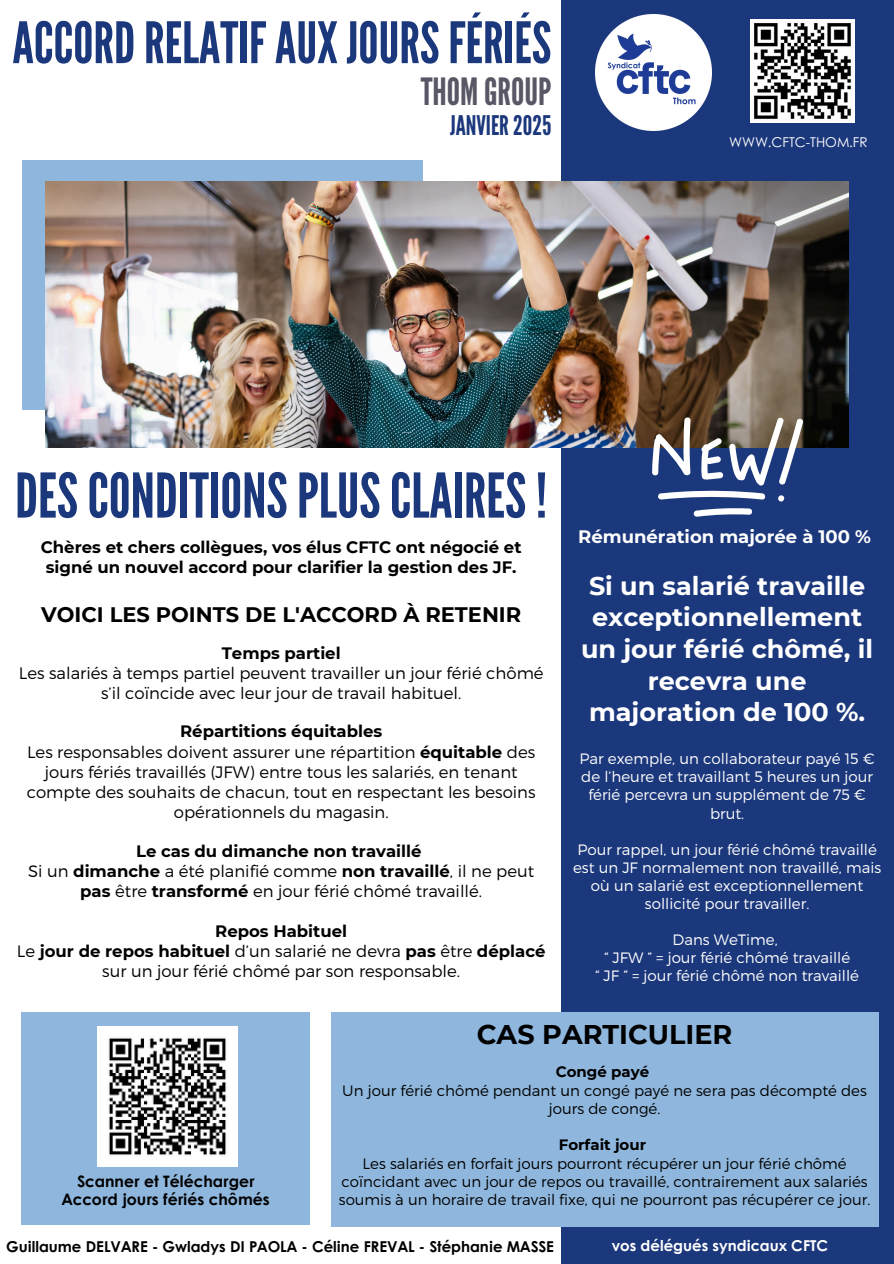
<style>
.page{position:relative;width:894px;height:1264px;background:#fff}
.page>*{position:absolute;margin:0;border:0;box-sizing:border-box;transform-origin:0 0}
.t1{font:61.5px "League Gothic";color:#1c387c}
.t2{font:57px "League Gothic";color:#1c387c}
.t3{font:37.5px "League Gothic";color:#585765}
.t4{font:700 27px "Montserrat";color:#000}
.t5{font:27px "League Gothic";color:#1c387c}
.t6{font:700 25.5px/31.5px "Montserrat";color:#fff;text-align:center}
.t7{font:700 21px "Montserrat";color:#000}
.t8{font:700 18px "Montserrat";color:#fff}
.t9{font:300 16.5px/20.2px "Montserrat";color:#000;text-align:center}
.t10{font:700 16.5px/20.2px "Montserrat";color:#000}
.t11{font:700 15.75px "Century Gothic";color:#000}
.t12{font:300 15px/18px "Montserrat";color:#fff;text-align:center}
.t13{font:300 15px/18px "Montserrat";color:#000;text-align:center}
.t14{font:700 15px "Century Gothic";color:#000}
.t15{font:700 15px "Century Gothic";color:#fff}
.t16{font:700 15px "Montserrat";color:#000}
.t17{font:13.5px "Century Gothic";color:#fff}
.s1{font-weight:700}
</style>
<div class="page">
<div style="left:561px;top:0;width:332px;height:1263px;background:#1c387c"></div>
<div style="left:22px;top:160px;width:401px;height:249px;background:#8fb7dd"></div>
<img style="left:46px;top:182px;width:802px;height:265px">
<div style="left:22px;top:1012px;width:288px;height:212px;background:#8fb7dd"></div>
<div style="left:331px;top:1012px;width:547px;height:214px;background:#8fb7dd"></div>
<img style="left:595px;top:14px;width:116px;height:116px">
<img style="left:750px;top:19px;width:104px;height:104px">
<svg style="left:635px;top:364px;width:191px;height:153px"></svg>
<img style="left:97px;top:1026px;width:140px;height:140px">
<p class="t2" style="left:12px;top:10px;width:540px">ACCORDRELATIFAUXJOURSFÉRIÉS</p>
<p class="t3" style="left:420px;top:69px;width:132px">THOM GROUP</p>
<p class="t5" style="left:450px;top:110px;width:103px">JANVIER2025</p>
<p class="t17" style="left:729px;top:132px;width:140px">WWW.CFTC-THOM.FR</p>
<p class="t1" style="left:15px;top:460px;width:533px">DESCONDITIONSPLUSCLAIRES!</p>
<p class="t10" style="left:41px;top:537px;width:482px">Chères et chers collègues, vos élus CFTC ont négocié et signé un nouvel accord pour clarifier la gestion des JF.</p>
<p class="t7" style="left:41px;top:602px;width:481px">VOICI LES POINTS DE L'ACCORD À RETENIR</p>
<p class="t10" style="left:222px;top:642px;width:120px">Temps partiel</p>
<p class="t9" style="left:19px;top:662px;width:526px">Les salariés à temps partiel peuvent travailler un jour férié chômé s’il coïncide avec leur jour de travail habituel.</p>
<p class="t10" style="left:180px;top:721px;width:203px">Répartitions équitables</p>
<h5 class="t9" style="left:27px;top:740px;width:510px">Les responsables doivent assurer une répartition <span class="s1">équitable</span> des jours fériés travaillés (JFW) entre tous les salariés, en tenant compte des souhaits de chacun, tout en respectant les besoins opérationnels du magasin.</h5>
<p class="t10" style="left:136px;top:840px;width:287px">Le cas du dimanche non travaillé</p>
<p class="t9" style="left:28px;top:860px;width:507px">Si un <span class="s1">dimanche</span> a été planifié comme <span class="s1">non travaillé</span>, il ne peut <span class="s1">pas</span> être <span class="s1">transformé</span> en jour férié chômé travaillé.</p>
<p class="t10" style="left:215px;top:920px;width:133px">Repos Habituel</p>
<p class="t9" style="left:17px;top:940px;width:530px">Le <span class="s1">jour de repos habituel</span> d’un salarié ne devra <span class="s1">pas</span> être <span class="s1">déplacé </span>sur un jour férié chômé par son responsable.</p>
<p class="t8" style="left:578px;top:526px;width:294px">Rémunération majorée à 100 %</p>
<h1 class="t6" style="left:581px;top:570px;width:293px">Si un salarié travaille exceptionnellement un jour férié chômé, il recevra une majoration de 100 %.</h1>
<h2 class="t12" style="left:579px;top:749px;width:297px">Par exemple, un collaborateur payé 15 € de l’heure et travaillant 5 heures un jour férié percevra un supplément de 75 € brut.</h2>
<h4 class="t12" style="left:573px;top:839px;width:309px">Pour rappel, un jour férié chômé travaillé est un JF normalement non travaillé, mais où un salarié est exceptionnellement sollicité pour travailler.</h4>
<p class="t12" style="left:672px;top:929px;width:107px">Dans WeTime,</p>
<h1 class="t12" style="left:604px;top:947px;width:247px">“ JFW ” = jour férié chômé travaillé</h1>
<p class="t12" style="left:595px;top:965px;width:265px">“ JF ” = jour férié chômé non travaillé</p>
<p class="t11" style="left:77px;top:1169px;width:179px">Scanner et Télécharger</p>
<p class="t11" style="left:62px;top:1187px;width:209px">Accord jours fériés chômés</p>
<p class="t4" style="left:476px;top:1017px;width:257px">CAS PARTICULIER</p>
<h6 class="t16" style="left:555px;top:1061px;width:95px">Congé payé</h6>
<p class="t13" style="left:342px;top:1080px;width:526px">Un jour férié chômé pendant un congé payé ne sera pas décompté des jours de congé.</p>
<p class="t16" style="left:558px;top:1135px;width:89px">Forfait jour</p>
<p class="t13" style="left:339px;top:1153px;width:533px">Les salariés en forfait jours pourront récupérer un jour férié chômé coïncidant avec un jour de repos ou travaillé, contrairement aux salariés soumis à un horaire de travail fixe, qui ne pourront pas récupérer ce jour.</p>
<p class="t14" style="left:6px;top:1234px;width:549px">Guillaume DELVARE - Gwladys DI PAOLA - Céline FREVAL - Stéphanie MASSE</p>
<h3 class="t15" style="left:611px;top:1234px;width:218px">vos délégués syndicaux CFTC</h3>
</div>
